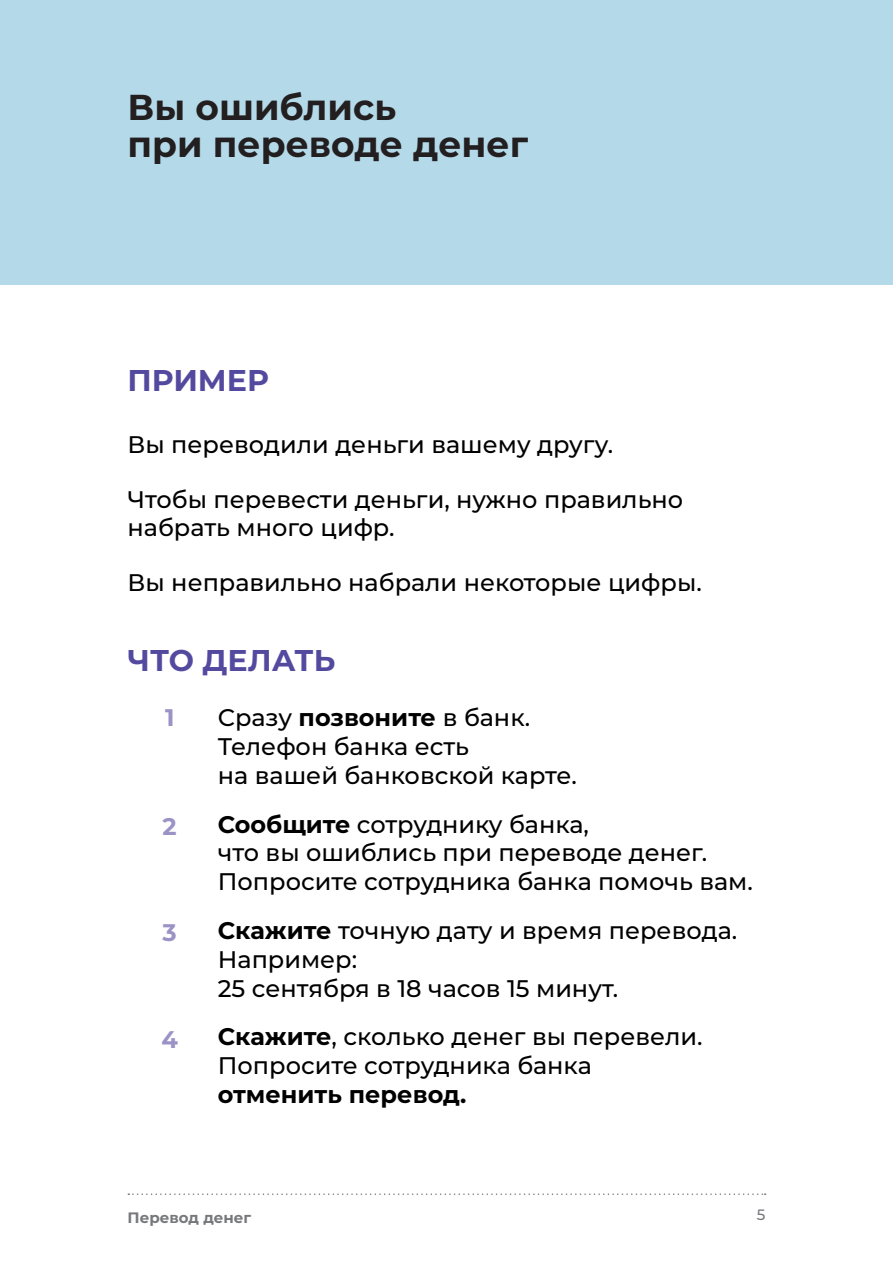
<style>
.page{position:relative;width:893px;height:1263px;background:#fff}
.page>*{position:absolute;margin:0;border:0;box-sizing:border-box;transform-origin:0 0}
.Оглавление{font:700 36px/37.5px "Montserrat";color:#231f20}
.Заголовок_2{font:700 30px "Montserrat";color:#534a9f}
.Текст{font:500 24px/28.8px "Montserrat";color:#000001}
.Подзаголовок{font:700 24px "Montserrat";color:#9b92c6}
.t1{font:700 15px "Montserrat";color:#76787b}
.t2{font:500 15px "Montserrat";color:#76787b}
.s1{font-weight:700}
</style>
<div class="page">
<svg style="left:128px;top:1193px;width:638px;height:2px"></svg>
<div style="left:0;top:0;width:893px;height:285px;background:#b4daea"></div>
<p class="Оглавление" style="left:128px;top:87px;width:402px">Вы ошиблись<br>при переводе денег</p>
<p class="Заголовок_2" style="left:128px;top:358px;width:143px">ПРИМЕР</p>
<p class="Текст" style="left:128px;top:429px;width:485px">Вы переводили деньги вашему другу.</p>
<p class="Текст" style="left:128px;top:484px;width:557px">Чтобы перевести деньги, нужно правильно набрать много цифр.</p>
<p class="Текст" style="left:128px;top:567px;width:574px">Вы неправильно набрали некоторые цифры.</p>
<p class="Заголовок_2" style="left:128px;top:638px;width:209px">ЧТО ДЕЛАТЬ</p>
<p class="Подзаголовок" style="left:165px;top:700px;width:11px">1</p>
<p class="Текст" style="left:218px;top:702px;width:358px">Сразу <span class="s1">позвоните</span> в банк.<br>Телефон банка есть<br>на вашей банковской карте.</p>
<p class="Подзаголовок" style="left:163px;top:809px;width:16px">2</p>
<p class="Текст" style="left:218px;top:809px;width:534px"><span class="s1">Сообщите</span> сотруднику банка,<br>что вы ошиблись при переводе денег.<br>Попросите сотрудника банка помочь вам.</p>
<p class="Подзаголовок" style="left:163px;top:915px;width:16px">3</p>
<p class="Текст" style="left:218px;top:915px;width:519px"><span class="s1">Скажите</span> точную дату и время перевода.<br>Например:<br>25 сентября в 18 часов 15 минут.</p>
<p class="Подзаголовок" style="left:161px;top:1022px;width:18px">4</p>
<p class="Текст" style="left:218px;top:1021px;width:484px"><span class="s1">Скажите</span>, сколько денег вы перевели.<br>Попросите сотрудника банка <span class="s1">отменить перевод.</span></p>
<p class="t1" style="left:128px;top:1207px;width:125px">Перевод денег</p>
<p class="t2" style="left:757px;top:1205px;width:10px">5</p>
</div>
